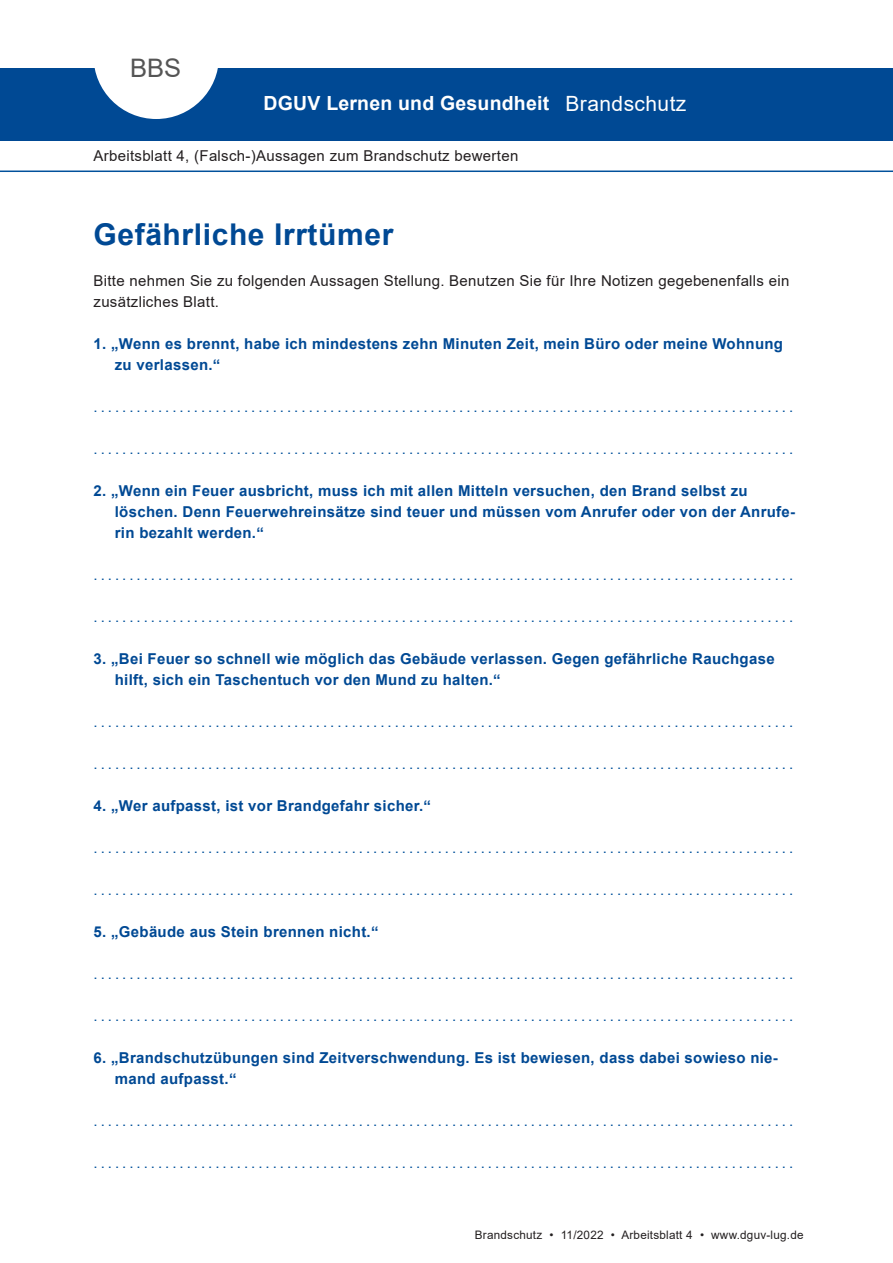
<style>
.page{position:relative;width:893px;height:1263px;background:#fff}
.page>*{position:absolute;margin:0;border:0;box-sizing:border-box;transform-origin:0 0}
.Ueberschrift{font:700 30px "Arial";letter-spacing:.02em;color:#004994}
.head{font:25.5px "Arial";color:#555}
.t1{font:21px "Arial";letter-spacing:.02em;color:#fff}
.t2{font:700 19.5px "Arial";letter-spacing:.01em;color:#fff}
.Fliesstext{font:15px "Arial";color:#01519b}
.Fliesstext-2{font:700 15px/21px "Arial";letter-spacing:.02em;color:#004994}
.Fliesstext-3{font:15px/21px "Arial";letter-spacing:.02em;color:#231f20}
.fusszeile{font:11.7px "Arial";letter-spacing:.02em;color:#231f20}
</style>
<div class="page">
<div style="left:0;top:68px;width:893px;height:72px;background:#004994"></div>
<svg style="left:94px;top:68px;width:124px;height:51px"></svg>
<hr style="left:0;top:171px;width:893px;height:1px;background:#01519b">
<p class="head" style="left:130px;top:50px;width:53px">BBS</p>
<p class="t2" style="left:264px;top:89px;width:287px">DGUV Lernen und Gesundheit</p>
<p class="t1" style="left:566px;top:89px;width:122px">Brandschutz</p>
<p class="Fliesstext-3" style="left:94px;top:145px;width:426px">Arbeitsblatt 4, (Falsch-)Aussagen zum Brandschutz bewerten</p>
<p class="Ueberschrift" style="left:94px;top:213px;width:301px">Gefährliche Irrtümer</p>
<p class="Fliesstext-3" style="left:94px;top:270px;width:697px">Bitte nehmen Sie zu folgenden Aussagen Stellung. Benutzen Sie für Ihre Notizen gegebenenfalls ein zusätzliches Blatt.</p>
<p class="Fliesstext-2" style="left:115px;top:334px;width:670px;text-indent:-21px">1. „Wenn es brennt, habe ich mindestens zehn Minuten Zeit, mein Büro oder meine Wohnung zu verlassen.“</p>
<p class="Fliesstext" style="left:94px;top:397px;width:701px">..................................................................................................</p>
<p class="Fliesstext" style="left:94px;top:439px;width:701px">..................................................................................................</p>
<p class="Fliesstext-2" style="left:115px;top:481px;width:682px;text-indent:-21px">2. „Wenn ein Feuer ausbricht, muss ich mit allen Mitteln versuchen, den Brand selbst zu löschen. Denn Feuerwehreinsätze sind teuer und müssen vom Anrufer oder von der Anrufe&shy;rin bezahlt werden.“</p>
<p class="Fliesstext" style="left:94px;top:565px;width:701px">..................................................................................................</p>
<p class="Fliesstext" style="left:94px;top:607px;width:701px">..................................................................................................</p>
<p class="Fliesstext-2" style="left:115px;top:649px;width:661px;text-indent:-21px">3. „Bei Feuer so schnell wie möglich das Gebäude verlassen. Gegen gefährliche Rauchgase hilft, sich ein Taschentuch vor den Mund zu halten.“</p>
<p class="Fliesstext" style="left:94px;top:712px;width:701px">..................................................................................................</p>
<p class="Fliesstext" style="left:94px;top:754px;width:701px">..................................................................................................</p>
<p class="Fliesstext-2" style="left:94px;top:796px;width:339px">4. „Wer aufpasst, ist vor Brandgefahr sicher.“</p>
<p class="Fliesstext" style="left:94px;top:838px;width:701px">..................................................................................................</p>
<p class="Fliesstext" style="left:94px;top:880px;width:701px">..................................................................................................</p>
<p class="Fliesstext-2" style="left:94px;top:922px;width:287px">5. „Gebäude aus Stein brennen nicht.“</p>
<p class="Fliesstext" style="left:94px;top:964px;width:701px">..................................................................................................</p>
<p class="Fliesstext" style="left:94px;top:1006px;width:701px">..................................................................................................</p>
<p class="Fliesstext-2" style="left:115px;top:1048px;width:665px;text-indent:-21px">6. „Brandschutzübungen sind Zeitverschwendung. Es ist bewiesen, dass dabei sowieso nie&shy;mand aufpasst.“</p>
<p class="Fliesstext" style="left:94px;top:1111px;width:701px">..................................................................................................</p>
<p class="Fliesstext" style="left:94px;top:1153px;width:701px">..................................................................................................</p>
<p class="fusszeile" style="left:475px;top:1227px;width:330px">Brandschutz • 11/2022 • Arbeitsblatt 4 • www.dguv-lug.de</p>
</div>
